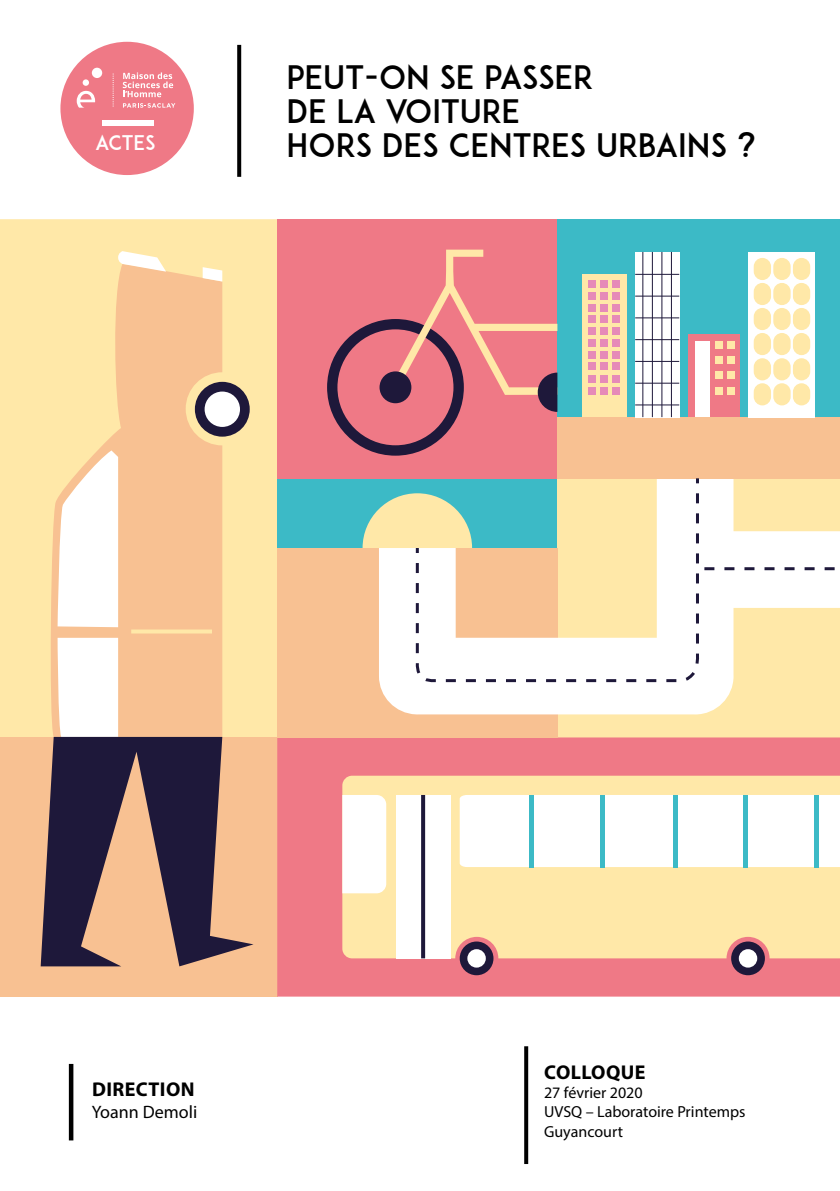
<style>
.page{position:relative;width:840px;height:1191px;background:#fff}
.page>*{position:absolute;margin:0;border:0;box-sizing:border-box;transform-origin:0 0}
.t1{font:32px "ADAM.CGPRO";color:#000}
.t2{font:700 20px "Myriad Pro";letter-spacing:.02em;color:#000}
.t3{font:20px "ADAM.CGPRO";letter-spacing:-.01em;color:#fff}
.t4{font:18px "Myriad Pro";color:#000}
.t5{font:16px "Myriad Pro";color:#000}
</style>
<div class="page">
<div style="left:237px;top:45px;width:4px;height:132px;border:2px solid #000"></div>
<div style="left:0;top:219px;width:277px;height:518px;background:#ffe8a8"></div>
<div style="left:0;top:737px;width:277px;height:259px;background:#f8c192"></div>
<div style="left:277px;top:478px;width:280px;height:70px;background:#3cbac6"></div>
<div style="left:277px;top:219px;width:280px;height:259px;background:#ef7986"></div>
<div style="left:557px;top:219px;width:282px;height:198px;background:#3cbac6"></div>
<div style="left:557px;top:478px;width:282px;height:259px;background:#ffe8a8"></div>
<div style="left:277px;top:737px;width:562px;height:259px;background:#ef7986"></div>
<svg style="left:48px;top:264px;width:174px;height:473px;background:#f9ca97"></svg>
<div style="left:195px;top:382px;width:54px;height:54px;background:#1e183a;border-radius:50%"></div>
<svg style="left:202px;top:267px;width:20px;height:14px"></svg>
<svg style="left:118px;top:251px;width:48px;height:21px"></svg>
<div style="left:204px;top:391px;width:36px;height:36px;background:#fff;border-radius:50%"></div>
<svg style="left:58px;top:450px;width:60px;height:177px"></svg>
<svg style="left:58px;top:638px;width:60px;height:99px"></svg>
<svg style="left:41px;top:737px;width:212px;height:229px;fill:#1e183a"></svg>
<div style="left:342px;top:775px;width:497px;height:183px;background:#ffe8a8"></div>
<div style="left:459px;top:941px;width:34px;height:34px;background:#1e183a;border-radius:50%"></div>
<svg style="left:730px;top:941px;width:34px;height:34px"></svg>
<div style="left:395px;top:795px;width:55px;height:163px;background:#fff"></div>
<svg style="left:342px;top:795px;width:44px;height:98px"></svg>
<svg style="left:421px;top:795px;width:4px;height:163px"></svg>
<div style="left:467px;top:949px;width:18px;height:18px;background:#fff;border-radius:50%"></div>
<div style="left:277px;top:548px;width:280px;height:189px;background:#f8c192"></div>
<svg style="left:379px;top:478px;width:460px;height:236px;fill:#fff"></svg>
<div style="left:557px;top:417px;width:282px;height:61px;background:#f8c192"></div>
<div style="left:581px;top:274px;width:44px;height:143px;background:#ffe8a8"></div>
<div style="left:634px;top:252px;width:44px;height:165px;background:#fff"></div>
<div style="left:687px;top:334px;width:52px;height:83px;background:#ef7986"></div>
<div style="left:748px;top:252px;width:67px;height:165px;background:#fff"></div>
<div style="left:587px;top:280px;width:8px;height:8px;background:#e68ab8"></div>
<div style="left:599px;top:280px;width:8px;height:8px;background:#e68ab8"></div>
<div style="left:612px;top:280px;width:8px;height:8px;background:#e68ab8"></div>
<div style="left:587px;top:292px;width:8px;height:8px;background:#e68ab8"></div>
<div style="left:599px;top:292px;width:8px;height:8px;background:#e68ab8"></div>
<div style="left:612px;top:292px;width:8px;height:8px;background:#e68ab8"></div>
<div style="left:587px;top:303px;width:8px;height:8px;background:#e68ab8"></div>
<div style="left:599px;top:303px;width:8px;height:8px;background:#e68ab8"></div>
<div style="left:612px;top:303px;width:8px;height:8px;background:#e68ab8"></div>
<div style="left:587px;top:315px;width:8px;height:8px;background:#e68ab8"></div>
<div style="left:599px;top:315px;width:8px;height:8px;background:#e68ab8"></div>
<div style="left:612px;top:315px;width:8px;height:8px;background:#e68ab8"></div>
<div style="left:587px;top:327px;width:8px;height:8px;background:#e68ab8"></div>
<div style="left:599px;top:327px;width:8px;height:8px;background:#e68ab8"></div>
<div style="left:612px;top:327px;width:8px;height:8px;background:#e68ab8"></div>
<div style="left:587px;top:339px;width:8px;height:8px;background:#e68ab8"></div>
<div style="left:599px;top:339px;width:8px;height:8px;background:#e68ab8"></div>
<div style="left:612px;top:339px;width:8px;height:8px;background:#e68ab8"></div>
<div style="left:587px;top:351px;width:8px;height:7px;background:#e68ab8"></div>
<div style="left:599px;top:351px;width:8px;height:7px;background:#e68ab8"></div>
<div style="left:612px;top:351px;width:8px;height:7px;background:#e68ab8"></div>
<div style="left:587px;top:362px;width:8px;height:8px;background:#e68ab8"></div>
<div style="left:599px;top:362px;width:8px;height:8px;background:#e68ab8"></div>
<div style="left:612px;top:362px;width:8px;height:8px;background:#e68ab8"></div>
<div style="left:587px;top:375px;width:8px;height:8px;background:#e68ab8"></div>
<div style="left:599px;top:375px;width:8px;height:8px;background:#e68ab8"></div>
<div style="left:612px;top:375px;width:8px;height:8px;background:#e68ab8"></div>
<div style="left:587px;top:386px;width:8px;height:8px;background:#e68ab8"></div>
<div style="left:599px;top:386px;width:8px;height:8px;background:#e68ab8"></div>
<div style="left:612px;top:386px;width:8px;height:8px;background:#e68ab8"></div>
<hr style="left:642px;top:252px;width:1px;height:165px;background:#1e183a">
<hr style="left:651px;top:252px;width:1px;height:165px;background:#1e183a">
<hr style="left:661px;top:252px;width:1px;height:165px;background:#1e183a">
<hr style="left:670px;top:252px;width:1px;height:165px;background:#1e183a">
<hr style="left:634px;top:274px;width:44px;height:1px;background:#1e183a">
<hr style="left:634px;top:296px;width:44px;height:1px;background:#1e183a">
<hr style="left:634px;top:317px;width:44px;height:1px;background:#1e183a">
<hr style="left:634px;top:339px;width:44px;height:1px;background:#1e183a">
<hr style="left:634px;top:361px;width:44px;height:1px;background:#1e183a">
<hr style="left:634px;top:383px;width:44px;height:1px;background:#1e183a">
<hr style="left:634px;top:404px;width:44px;height:1px;background:#1e183a">
<div style="left:695px;top:341px;width:14px;height:76px;background:#fff"></div>
<div style="left:714px;top:341px;width:8px;height:8px;background:#ffe8a8"></div>
<div style="left:726px;top:341px;width:8px;height:8px;background:#ffe8a8"></div>
<div style="left:714px;top:356px;width:8px;height:8px;background:#ffe8a8"></div>
<div style="left:726px;top:356px;width:8px;height:8px;background:#ffe8a8"></div>
<div style="left:714px;top:371px;width:8px;height:8px;background:#ffe8a8"></div>
<div style="left:726px;top:371px;width:8px;height:8px;background:#ffe8a8"></div>
<div style="left:714px;top:386px;width:8px;height:8px;background:#ffe8a8"></div>
<div style="left:727px;top:386px;width:7px;height:8px;background:#ffe8a8"></div>
<div style="left:753px;top:258px;width:17px;height:22px;background:#ffe8a8;border-radius:9px"></div>
<div style="left:772px;top:258px;width:18px;height:22px;background:#ffe8a8;border-radius:9px"></div>
<div style="left:792px;top:258px;width:17px;height:22px;background:#ffe8a8;border-radius:9px"></div>
<div style="left:753px;top:283px;width:17px;height:22px;background:#ffe8a8;border-radius:9px"></div>
<div style="left:772px;top:283px;width:18px;height:22px;background:#ffe8a8;border-radius:9px"></div>
<div style="left:792px;top:283px;width:17px;height:22px;background:#ffe8a8;border-radius:9px"></div>
<div style="left:753px;top:308px;width:17px;height:22px;background:#ffe8a8;border-radius:9px"></div>
<div style="left:772px;top:308px;width:18px;height:22px;background:#ffe8a8;border-radius:9px"></div>
<div style="left:792px;top:308px;width:17px;height:22px;background:#ffe8a8;border-radius:9px"></div>
<div style="left:753px;top:333px;width:17px;height:22px;background:#ffe8a8;border-radius:9px"></div>
<div style="left:772px;top:333px;width:18px;height:22px;background:#ffe8a8;border-radius:9px"></div>
<div style="left:792px;top:333px;width:17px;height:22px;background:#ffe8a8;border-radius:9px"></div>
<div style="left:753px;top:358px;width:17px;height:22px;background:#ffe8a8;border-radius:9px"></div>
<div style="left:772px;top:358px;width:18px;height:22px;background:#ffe8a8;border-radius:9px"></div>
<div style="left:792px;top:358px;width:17px;height:22px;background:#ffe8a8;border-radius:9px"></div>
<div style="left:753px;top:383px;width:17px;height:22px;background:#ffe8a8;border-radius:9px"></div>
<div style="left:772px;top:383px;width:18px;height:22px;background:#ffe8a8;border-radius:9px"></div>
<div style="left:792px;top:383px;width:17px;height:22px;background:#ffe8a8;border-radius:9px"></div>
<div style="left:327px;top:319px;width:136px;height:137px;background:#1e183a;border-radius:50%"></div>
<div style="left:337px;top:329px;width:116px;height:116px;background:#ef7986;border-radius:50%"></div>
<svg style="left:387px;top:250px;width:170px;height:162px"></svg>
<div style="left:379px;top:371px;width:32px;height:32px;background:#1e183a;border-radius:50%"></div>
<div style="left:738px;top:949px;width:18px;height:18px;background:#fff;border-radius:50%"></div>
<svg style="left:459px;top:795px;width:380px;height:72px"></svg>
<hr style="left:529px;top:795px;width:4px;height:72px;background:#3cbac6">
<div style="left:599px;top:795px;width:5px;height:72px;background:#3cbac6"></div>
<div style="left:672px;top:795px;width:5px;height:72px;background:#3cbac6"></div>
<hr style="left:743px;top:795px;width:4px;height:72px;background:#3cbac6">
<div style="left:813px;top:795px;width:5px;height:72px;background:#3cbac6"></div>
<svg style="left:131px;top:629px;width:81px;height:4px"></svg>
<svg style="left:362px;top:493px;width:52px;height:60px"></svg>
<svg style="left:414px;top:485px;width:287px;height:200px"></svg>
<svg style="left:695px;top:478px;width:3px;height:5px"></svg>
<svg style="left:697px;top:567px;width:142px;height:3px"></svg>
<div style="left:524px;top:1046px;width:4px;height:118px;border:2px solid #000"></div>
<hr style="left:0;top:996px;width:1px;height:195px;background:#ef7986">
<hr style="left:0;top:0;width:1px;height:127px;background:#ef7986">
<div style="left:60px;top:42px;width:134px;height:133px;background:#ef7986;border-radius:50%"></div>
<div style="left:102px;top:120px;width:52px;height:5px;background:#fff"></div>
<svg style="left:123px;top:72px;width:50px;height:25px"></svg>
<svg style="left:123px;top:103px;width:52px;height:5px"></svg>
<svg style="left:112px;top:73px;width:2px;height:34px"></svg>
<div style="left:92px;top:68px;width:10px;height:10px;background:#fff;border-radius:50%"></div>
<div style="left:83px;top:79px;width:6px;height:7px;background:#fff;border-radius:50%"></div>
<svg style="left:77px;top:91px;width:18px;height:17px"></svg>
<div style="left:69px;top:1064px;width:4px;height:76px;border:2px solid #000"></div>
<p class="t3" style="left:95px;top:130px;width:62px">ACTES</p>
<p class="t1" style="left:286px;top:58px;width:308px">PEUT-ON SE PASSER</p>
<p class="t1" style="left:286px;top:92px;width:235px">DE LA VOITURE</p>
<p class="t1" style="left:286px;top:126px;width:470px">HORS DES CENTRES URBAINS ?</p>
<p class="t2" style="left:92px;top:1076px;width:104px">DIRECTION</p>
<p class="t4" style="left:92px;top:1100px;width:107px">Yoann Demoli</p>
<p class="t2" style="left:544px;top:1059px;width:103px">COLLOQUE</p>
<p class="t5" style="left:543px;top:1082px;width:100px">27 février 2020</p>
<p class="t5" style="left:543px;top:1102px;width:203px">UVSQ – Laboratoire Printemps</p>
<p class="t5" style="left:543px;top:1121px;width:80px">Guyancourt</p>
</div>
